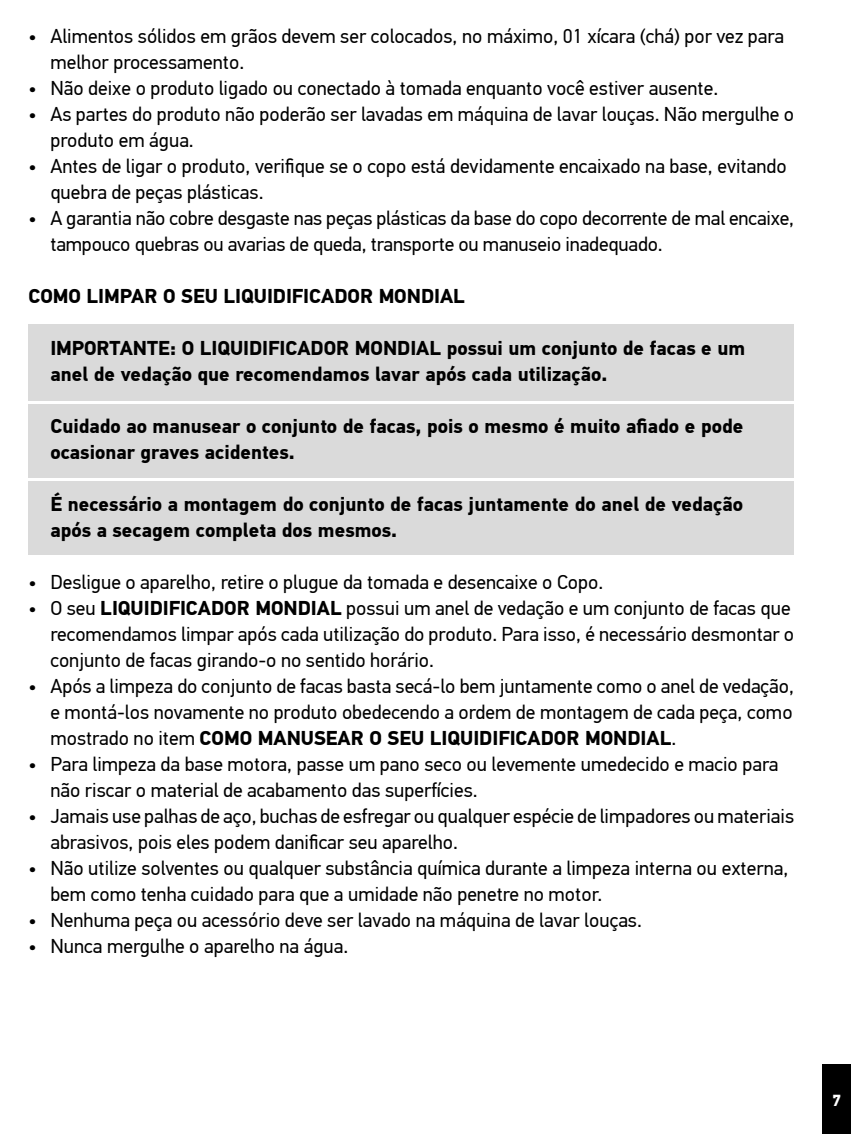
<style>
.page{position:relative;width:851px;height:1134px;background:#fff}
.page>*{position:absolute;margin:0;border:0;box-sizing:border-box;transform-origin:0 0}
.t1{font:20px/26px "PF Din Text Pro";color:#000}
.t2{font:700 20px/26px "PF Din Text Pro";color:#000}
.t3{font:700 16px "PF Din Text Pro";color:#fff}
.s1{font-weight:700}
</style>
<div class="page">
<div style="left:822px;top:1064px;width:28px;height:70px;background:#000"></div>
<div style="left:28px;top:324px;width:766px;height:231px;background:#dadada"></div>
<hr style="left:28px;top:401px;width:766px;height:3px;background:#fff">
<hr style="left:28px;top:478px;width:766px;height:3px;background:#fff">
<p class="t1" style="left:50px;top:24px;width:735px;text-indent:-22px">• Alimentos sólidos em grãos devem ser colocados, no máximo, 01 xícara (chá) por vez para melhor processamento.</p>
<p class="t1" style="left:28px;top:76px;width:691px">• Não deixe o produto ligado ou conectado à tomada enquanto você estiver ausente.</p>
<p class="t1" style="left:50px;top:102px;width:745px;text-indent:-22px">• As partes do produto não poderão ser lavadas em máquina de lavar louças. Não mergulhe o produto em água.</p>
<p class="t1" style="left:50px;top:154px;width:737px;text-indent:-22px">• Antes de ligar o produto, verifique se o copo está devidamente encaixado na base, evitando quebra de peças plásticas.</p>
<p class="t1" style="left:50px;top:206px;width:745px;text-indent:-22px">• A garantia não cobre desgaste nas peças plásticas da base do copo decorrente de mal encaixe, tampouco quebras ou avarias de queda, transporte ou manuseio inadequado.</p>
<p class="t2" style="left:28px;top:284px;width:438px">COMO LIMPAR O SEU LIQUIDIFICADOR MONDIAL</p>
<p class="t2" style="left:50px;top:336px;width:696px">IMPORTANTE: O LIQUIDIFICADOR MONDIAL possui um conjunto de facas e um anel de vedação que recomendamos lavar após cada utilização.</p>
<p class="t2" style="left:50px;top:414px;width:694px">Cuidado ao manusear o conjunto de facas, pois o mesmo é muito afiado e pode ocasionar graves acidentes.</p>
<p class="t2" style="left:50px;top:492px;width:694px">É necessário a montagem do conjunto de facas juntamente do anel de vedação após a secagem completa dos mesmos.</p>
<p class="t1" style="left:28px;top:570px;width:576px">• Desligue o aparelho, retire o plugue da tomada e desencaixe o Copo.</p>
<p class="t1" style="left:50px;top:596px;width:745px;text-indent:-22px">• O seu <span class="s1">LIQUIDIFICADOR MONDIAL</span> possui um anel de vedação e um conjunto de facas que recomendamos limpar após cada utilização do produto. Para isso, é necessário desmontar o conjunto de facas girando-o no sentido horário.</p>
<p class="t1" style="left:50px;top:674px;width:745px;text-align:justify;text-indent:-22px">• Após a limpeza do conjunto de facas basta secá-lo bem juntamente como o anel de vedação, e montá-los novamente no produto obedecendo a ordem de montagem de cada peça, como mostrado no item <span class="s1">COMO MANUSEAR O SEU LIQUIDIFICADOR MONDIAL</span>.</p>
<p class="t1" style="left:50px;top:752px;width:729px;text-indent:-22px">• Para limpeza da base motora, passe um pano seco ou levemente umedecido e macio para não riscar o material de acabamento das superfícies.</p>
<p class="t1" style="left:50px;top:804px;width:745px;text-indent:-22px">• Jamais use palhas de aço, buchas de esfregar ou qualquer espécie de limpadores ou materiais abrasivos, pois eles podem danificar seu aparelho.</p>
<p class="t1" style="left:50px;top:856px;width:739px;text-indent:-22px">• Não utilize solventes ou qualquer substância química durante a limpeza interna ou externa, bem como tenha cuidado para que a umidade não penetre no motor.</p>
<p class="t1" style="left:28px;top:908px;width:615px">• Nenhuma peça ou acessório deve ser lavado na máquina de lavar louças.</p>
<p class="t1" style="left:28px;top:934px;width:321px">• Nunca mergulhe o aparelho na água.</p>
<p class="t3" style="left:832px;top:1090px;width:10px">7</p>
</div>
